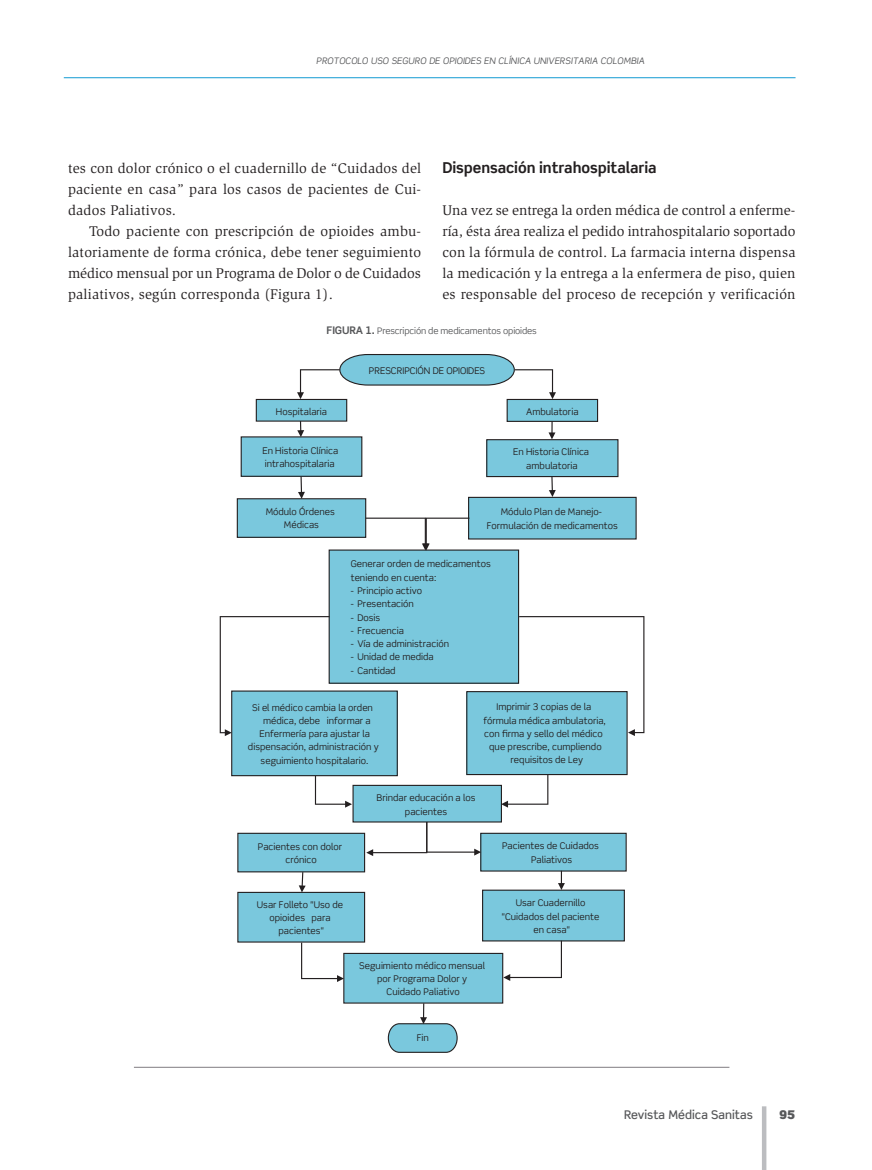
<style>
.page{position:relative;width:872px;height:1170px;background:#fff}
.page>*{position:absolute;margin:0;border:0;box-sizing:border-box;transform-origin:0 0}
.t1{font:700 15px "Scene Std";letter-spacing:-.005em;color:#231f20}
.t2{font:14.4px/21px "Slimbach Std";letter-spacing:.015em;color:#231f20;text-align:justify}
.t3{font:500 12px "Scene Std";color:#57585a}
.t4{font:900 12px "Scene Std";color:#57585a}
.t5{font:9.3px/13.2px "Scene Std";color:#231f20;text-align:center}
.t6{font:italic 9px "Scene Std";letter-spacing:.01em;color:#57585a}
.t7{font:9px "Scene Std";letter-spacing:-.015em;color:#57585a}
.s1{font-weight:700;font-size:10.5px}
</style>
<div class="page">
<hr style="left:64px;top:77px;width:731px;height:1px;background:#119ad2">
<hr style="left:762px;top:1106px;width:4px;height:63px;background:#bcbdc0">
<hr style="left:134px;top:1066px;width:595px;height:1px;background:#807c81">
<div style="left:256px;top:399px;width:91px;height:22px;background:#7ac8dd"></div>
<div style="left:256px;top:399px;width:91px;height:22px;border:1px solid #231f20"></div>
<div style="left:507px;top:399px;width:90px;height:22px;background:#7ac8dd"></div>
<div style="left:506px;top:399px;width:92px;height:23px;border:1px solid #231f20"></div>
<div style="left:353px;top:785px;width:148px;height:36px;background:#7ac8dd"></div>
<div style="left:352px;top:784px;width:150px;height:38px;border:1px solid #231f20"></div>
<div style="left:238px;top:833px;width:126px;height:38px;background:#7ac8dd"></div>
<div style="left:237px;top:832px;width:128px;height:40px;border:1px solid #231f20"></div>
<div style="left:481px;top:833px;width:145px;height:38px;background:#7ac8dd"></div>
<div style="left:480px;top:832px;width:146px;height:39px;border:1px solid #231f20"></div>
<div style="left:241px;top:437px;width:121px;height:39px;background:#7ac8dd"></div>
<div style="left:241px;top:436px;width:121px;height:41px;border:1px solid #231f20"></div>
<div style="left:487px;top:439px;width:131px;height:37px;background:#7ac8dd"></div>
<div style="left:486px;top:439px;width:132px;height:38px;border:1px solid #231f20"></div>
<svg style="left:297px;top:421px;width:7px;height:16px"></svg>
<svg style="left:548px;top:421px;width:7px;height:18px"></svg>
<div style="left:237px;top:498px;width:129px;height:39px;background:#7ac8dd"></div>
<div style="left:237px;top:498px;width:129px;height:40px;border:1px solid #231f20"></div>
<div style="left:468px;top:497px;width:168px;height:42px;background:#7ac8dd"></div>
<div style="left:468px;top:497px;width:168px;height:42px;border:1px solid #231f20"></div>
<svg style="left:298px;top:476px;width:7px;height:23px"></svg>
<svg style="left:549px;top:476px;width:7px;height:21px"></svg>
<svg style="left:297px;top:354px;width:259px;height:45px"></svg>
<div style="left:329px;top:550px;width:189px;height:133px;background:#7ac8dd"></div>
<div style="left:328px;top:549px;width:191px;height:134px;border:1px solid #231f20"></div>
<svg style="left:366px;top:517px;width:103px;height:33px"></svg>
<div style="left:232px;top:691px;width:165px;height:84px;background:#7ac8dd"></div>
<div style="left:231px;top:690px;width:167px;height:86px;border:1px solid #231f20"></div>
<div style="left:467px;top:691px;width:160px;height:83px;background:#7ac8dd"></div>
<div style="left:466px;top:691px;width:161px;height:84px;border:1px solid #231f20"></div>
<svg style="left:519px;top:616px;width:125px;height:120px"></svg>
<svg style="left:220px;top:616px;width:109px;height:120px"></svg>
<svg style="left:315px;top:775px;width:37px;height:32px"></svg>
<svg style="left:501px;top:774px;width:47px;height:33px"></svg>
<svg style="left:366px;top:821px;width:115px;height:35px"></svg>
<div style="left:238px;top:892px;width:126px;height:49px;background:#7ac8dd"></div>
<div style="left:237px;top:891px;width:128px;height:51px;border:1px solid #231f20"></div>
<div style="left:482px;top:890px;width:142px;height:50px;background:#7ac8dd"></div>
<div style="left:482px;top:889px;width:143px;height:52px;border:1px solid #231f20"></div>
<svg style="left:558px;top:870px;width:7px;height:19px"></svg>
<svg style="left:299px;top:872px;width:7px;height:20px"></svg>
<div style="left:344px;top:953px;width:159px;height:49px;background:#7ac8dd"></div>
<div style="left:343px;top:952px;width:160px;height:51px;border:1px solid #231f20"></div>
<svg style="left:301px;top:942px;width:43px;height:39px"></svg>
<svg style="left:503px;top:940px;width:59px;height:40px"></svg>
<svg style="left:387px;top:1003px;width:71px;height:50px"></svg>
<p class="t6" style="left:316px;top:55px;width:330px">PROTOCOLO USO SEGURO DE OPIOIDES EN CLÍNICA UNIVERSITARIA COLOMBIA</p>
<h1 class="t1" style="left:442px;top:158px;width:216px">Dispensación intrahospitalaria</h1>
<p class="t2" style="left:442px;top:200px;width:355px">Una vez se entrega la orden médica de control a enferme&shy;ría, ésta área realiza el pedido intrahospitalario soportado con la fórmula de control. La farmacia interna dispensa la medicación y la entrega a la enfermera de piso, quien es responsable del proceso de recepción y verificación</p>
<h2 class="t2" style="left:68px;top:158px;width:355px">tes con dolor crónico o el cuadernillo de “Cuidados del paciente en casa” para los casos de pacientes de Cui&shy;dados Paliativos.</h2>
<h2 class="t2" style="left:68px;top:221px;width:355px;text-indent:21px">Todo paciente con prescripción de opioides ambu&shy;latoriamente de forma crónica, debe tener seguimiento médico mensual por un Programa de Dolor o de Cuidados paliativos, según corresponda (Figura 1).</h2>
<p class="t7" style="left:326px;top:325px;width:212px"><span class="s1">FIGURA 1.</span> Prescripción de medicamentos opioides</p>
<p class="t5" style="left:369px;top:363px;width:118px">PRESCRIPCIÓN DE OPIOIDES</p>
<p class="t5" style="left:276px;top:404px;width:53px">Hospitalaria</p>
<p class="t5" style="left:526px;top:404px;width:54px">Ambulatoria</p>
<p class="t5" style="left:262px;top:443px;width:77px;line-height:13.6px;text-align:left">En Historia Clínica intrahospitalaria</p>
<p class="t5" style="left:513px;top:445px;width:77px;line-height:13.6px">En Historia Clínica ambulatoria</p>
<p class="t5" style="left:266px;top:505px;width:71px">Módulo Órdenes<br>Médicas</p>
<p class="t5" style="left:487px;top:505px;width:133px;line-height:13.6px">Módulo Plan de Manejo-<br>Formulación de medicamentos</p>
<p class="t5" style="left:351px;top:557px;width:142px;text-align:left">Generar orden de medicamentos teniendo en cuenta:</p>
<p class="t5" style="left:351px;top:583px;width:73px">- Principio activo</p>
<p class="t5" style="left:351px;top:597px;width:65px">- Presentación</p>
<p class="t5" style="left:351px;top:610px;width:31px">- Dosis</p>
<p class="t5" style="left:351px;top:623px;width:55px">- Frecuencia</p>
<p class="t5" style="left:351px;top:637px;width:100px">- Vía de administración</p>
<p class="t5" style="left:351px;top:650px;width:85px">- Unidad de medida</p>
<p class="t5" style="left:351px;top:663px;width:46px">- Cantidad</p>
<p class="t5" style="left:252px;top:700px;width:122px">Si el médico cambia la orden</p>
<p class="t5" style="left:263px;top:714px;width:109px">médica, debe informar a</p>
<p class="t5" style="left:259px;top:727px;width:112px">Enfermería para ajustar la</p>
<p class="t5" style="left:248px;top:740px;width:132px">dispensación, administración y</p>
<p class="t5" style="left:261px;top:753px;width:109px">seguimiento hospitalario.</p>
<p class="t5" style="left:483px;top:700px;width:124px">Imprimir 3 copias de la fórmula médica ambulatoria, con firma y sello del médico que prescribe, cumpliendo requisitos de Ley</p>
<p class="t5" style="left:376px;top:790px;width:100px;line-height:13.6px">Brindar educación a los pacientes</p>
<p class="t5" style="left:258px;top:839px;width:86px">Pacientes con dolor crónico</p>
<p class="t5" style="left:502px;top:839px;width:98px">Pacientes de Cuidados<br>Paliativos</p>
<p class="t5" style="left:257px;top:897px;width:88px">Usar Folleto "Uso de opioides para pacientes"</p>
<p class="t5" style="left:502px;top:896px;width:99px">Usar Cuadernillo "Cuidados del paciente en casa"</p>
<p class="t5" style="left:359px;top:958px;width:127px">Seguimiento médico mensual por Programa Dolor y<br>Cuidado Paliativo</p>
<p class="t5" style="left:417px;top:1030px;width:14px">Fin</p>
<p class="t3" style="left:624px;top:1106px;width:130px">Revista Médica Sanitas</p>
<p class="t4" style="left:779px;top:1106px;width:18px">95</p>
</div>
